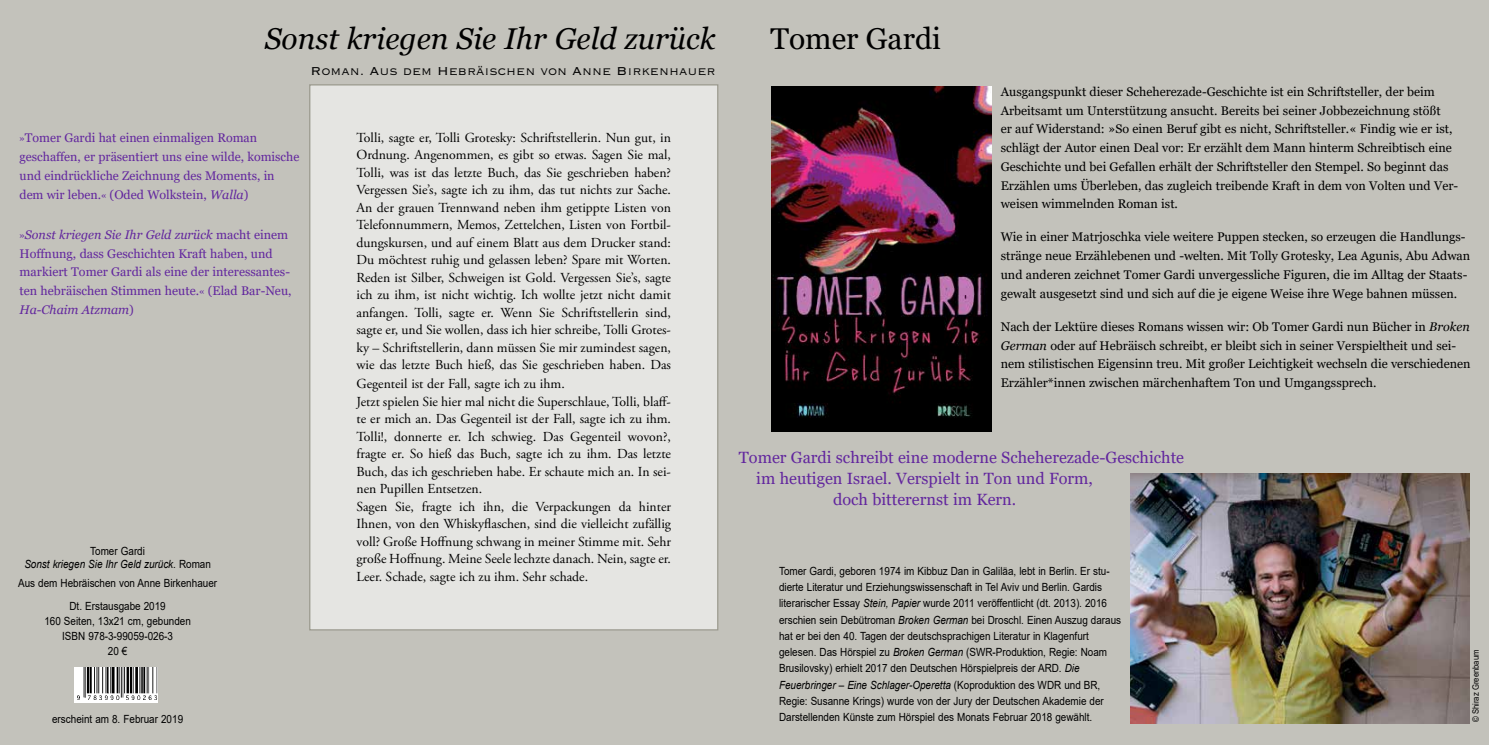
<style>
.page{position:relative;width:1489px;height:745px;background:#fff}
.page>*{position:absolute;margin:0;border:0;box-sizing:border-box;transform-origin:0 0}
.t1{font:italic 30px "Georgia";color:#000}
.t2{font:30px "Georgia";color:#000}
.t3{font:16.25px "Georgia";color:#62269e}
.t4{font:15px "Copperplate Thirty Two BC";color:#000}
.t5{font:13.75px/17.5px "Adobe Garamond Pro";color:#000;text-align:justify}
.t6{font:12.5px/18.8px "Georgia";color:#000}
.t7{font:12.5px/18.8px "Georgia";color:#62269e}
.t8{font:11.25px/16.2px "Arial";color:#000;text-align:center;scale:.88 1}
.t9{font:italic 11.25px/12.5px "Arial";color:#000;text-align:center;scale:.88 1}
.t10{font:8.75px "Arial";color:#000;scale:.88 1}
.s1{font-family:"New Century Schlbk"}
.s2{font-style:italic}
.s3{font-style:normal}
</style>
<div class="page">
<div style="left:0;top:0;width:1488px;height:744px;background:#c3c2bb"></div>
<svg style="left:74px;top:667px;width:84px;height:34px"></svg>
<img style="left:77px;top:667px;width:81px;height:32px">
<img style="left:772px;top:86px;width:219px;height:345px">
<div style="left:310px;top:85px;width:407px;height:544px;background:#e5e5e2"></div>
<img style="left:1130px;top:473px;width:339px;height:249px">
<h1 class="t1" style="left:265px;top:20px;width:452px">Sonst kriegen Sie Ihr Geld zurück</h1>
<p class="t4" style="left:310px;top:63px;width:406px">Roman. Aus dem Hebräischen von Anne Birkenhauer</p>
<p class="t7" style="left:20px;top:129px;width:281px"><span class="s1">»</span>Tomer Gardi hat einen einmaligen Roman geschaffen, er präsentiert uns eine wilde, komische und eindrückliche Zeichnung des Moments, in dem wir leben.<span class="s1">«</span> (Oded Wolkstein, <span class="s2">Walla</span>)</p>
<p class="t7" style="left:20px;top:225px;width:273px"><span class="s1">»</span><span class="s2">Sonst kriegen Sie Ihr Geld zurück</span> macht einem Hoffnung, dass Geschichten Kraft haben, und markiert Tomer Gardi als eine der interessantes&shy;ten hebräischen Stimmen heute.<span class="s1">«</span> (Elad Bar-Neu, <span class="s2">Ha-Chaim Atzmam</span>)</p>
<p class="t9" style="left:24px;top:545px;width:213px"><span class="s3">Tomer Gardi<br></span>Sonst kriegen Sie Ihr Geld zurück<span class="s3">. Roman</span></p>
<p class="t8" style="left:18px;top:572px;width:228px;line-height:22.1px">Aus dem Hebräischen von Anne Birkenhauer<br>Dt. Erstausgabe 2019</p>
<p class="t8" style="left:44px;top:612px;width:168px;line-height:15px">160 Seiten, 13x21 cm, gebunden<br>ISBN 978-3-99059-026-3<br>20 €</p>
<p class="t8" style="left:52px;top:710px;width:150px">erscheint am 8. Februar 2019</p>
<p class="t5" style="left:356px;top:129px;width:316px">Tolli, sagte er, Tolli Grotesky: Schriftstellerin. Nun gut, in Ordnung. Angenommen, es gibt so etwas. Sagen Sie mal, Tolli, was ist das letzte Buch, das Sie geschrieben haben?<br>Vergessen Sie’s, sagte ich zu ihm, das tut nichts zur Sache.<br>An der grauen Trennwand neben ihm getippte Listen von Telefonnummern, Memos, Zettelchen, Listen von Fortbil&shy;dungskursen, und auf einem Blatt aus dem Drucker stand:<br>Du möchtest ruhig und gelassen leben? Spare mit Worten.<br>Reden ist Silber, Schweigen ist Gold. Vergessen Sie’s, sagte ich zu ihm, ist nicht wichtig. Ich wollte jetzt nicht damit anfangen. Tolli, sagte er. Wenn Sie Schriftstellerin sind, sagte er, und Sie wollen, dass ich hier schreibe, Tolli Grotes&shy;ky – Schriftstellerin, dann müssen Sie mir zumindest sagen, wie das letzte Buch hieß, das Sie geschrieben haben. Das</p>
<p class="t5" style="left:356px;top:375px;width:316px;text-align:left">Gegenteil ist der Fall, sagte ich zu ihm.<br>Jetzt spielen Sie hier mal nicht die Superschlaue, Tolli, blaff&shy;te er mich an. Das Gegenteil ist der Fall, sagte ich zu ihm.<br>Tolli!, donnerte er. Ich schwieg. Das Gegenteil wovon?, fragte er. So hieß das Buch, sagte ich zu ihm. Das letzte Buch, das ich geschrieben habe. Er schaute mich an. In sei&shy;nen Pupillen Entsetzen.<br>Sagen Sie, fragte ich ihn, die Verpackungen da hinter Ihnen, von den Whiskyflaschen, sind die vielleicht zufällig voll? Große Hoffnung schwang in meiner Stimme mit. Sehr große Hoffnung. Meine Seele lechzte danach. Nein, sagte er.<br>Leer. Schade, sagte ich zu ihm. Sehr schade.</p>
<h1 class="t2" style="left:770px;top:21px;width:172px">Tomer Gardi</h1>
<p class="t6" style="left:1000px;top:82px;width:459px">Ausgangspunkt dieser Scheherezade-Geschichte ist ein Schriftsteller, der beim Arbeitsamt um Unterstützung ansucht. Bereits bei seiner Jobbezeichnung stößt<br>er auf Widerstand: »So einen Beruf gibt es nicht, Schriftsteller.« Findig wie er ist, schlägt der Autor einen Deal vor: Er erzählt dem Mann hinterm Schreibtisch eine Geschichte und bei Gefallen erhält der Schriftsteller den Stempel. So beginnt das Erzählen ums Überleben, das zugleich treibende Kraft in dem von Volten und Ver&shy;weisen wimmelnden Roman ist.</p>
<p class="t6" style="left:1000px;top:228px;width:471px">Wie in einer Matrjoschka viele weitere Puppen stecken, so erzeugen die Handlungs&shy;stränge neue Erzählebenen und -welten. Mit Tolly Grotesky, Lea Agunis, Abu Adwan und anderen zeichnet Tomer Gardi unvergessliche Figuren, die im Alltag der Staats&shy;gewalt ausgesetzt sind und sich auf die je eigene Weise ihre Wege bahnen müssen.</p>
<p class="t6" style="left:1000px;top:317px;width:471px">Nach der Lektüre dieses Romans wissen wir: Ob Tomer Gardi nun Bücher in <span class="s2">Broken German</span> oder auf Hebräisch schreibt, er bleibt sich in seiner Verspieltheit und sei&shy;nem stilistischen Eigensinn treu. Mit großer Leichtigkeit wechseln die verschiedenen Erzähler*innen zwischen märchenhaftem Ton und Umgangssprech.</p>
<p class="t3" style="left:739px;top:447px;width:447px">Tomer Gardi schreibt eine moderne Scheherezade-Geschichte</p>
<p class="t3" style="left:756px;top:468px;width:338px">im heutigen Israel. Verspielt in Ton und Form,</p>
<p class="t3" style="left:833px;top:489px;width:185px">doch bitterernst im Kern.</p>
<p class="t8" style="left:779px;top:562px;width:390px;text-align:left">Tomer Gardi, geboren 1974 im Kibbuz Dan in Galiläa, lebt in Berlin. Er stu&shy;dierte Literatur und Erziehungswissenschaft in Tel Aviv und Berlin. Gardis literarischer Essay <span class="s2">Stein, Papier</span> wurde 2011 veröffentlicht (dt. 2013). 2016 erschien sein Debütroman <span class="s2">Broken German</span> bei Droschl. Einen Auszug daraus hat er bei den 40. Tagen der deutschsprachigen Literatur in Klagenfurt gelesen. Das Hörspiel zu <span class="s2">Broken German</span> (SWR-Produktion, Regie: Noam Brusilovsky) erhielt 2017 den Deutschen Hörspielpreis der ARD. <span class="s2">Die Feuerbringer – Eine Schlager-Operetta</span> (Koproduktion des WDR und BR, Regie: Susanne Krings) wurde von der Jury der Deutschen Akademie der Darstellenden Künste zum Hörspiel des Monats Februar 2018 gewählt.</p>
<p class="t10" style="left:1469px;top:722px;width:84px;rotate:-90deg">© Shiraz Greenbaum</p>
</div>
